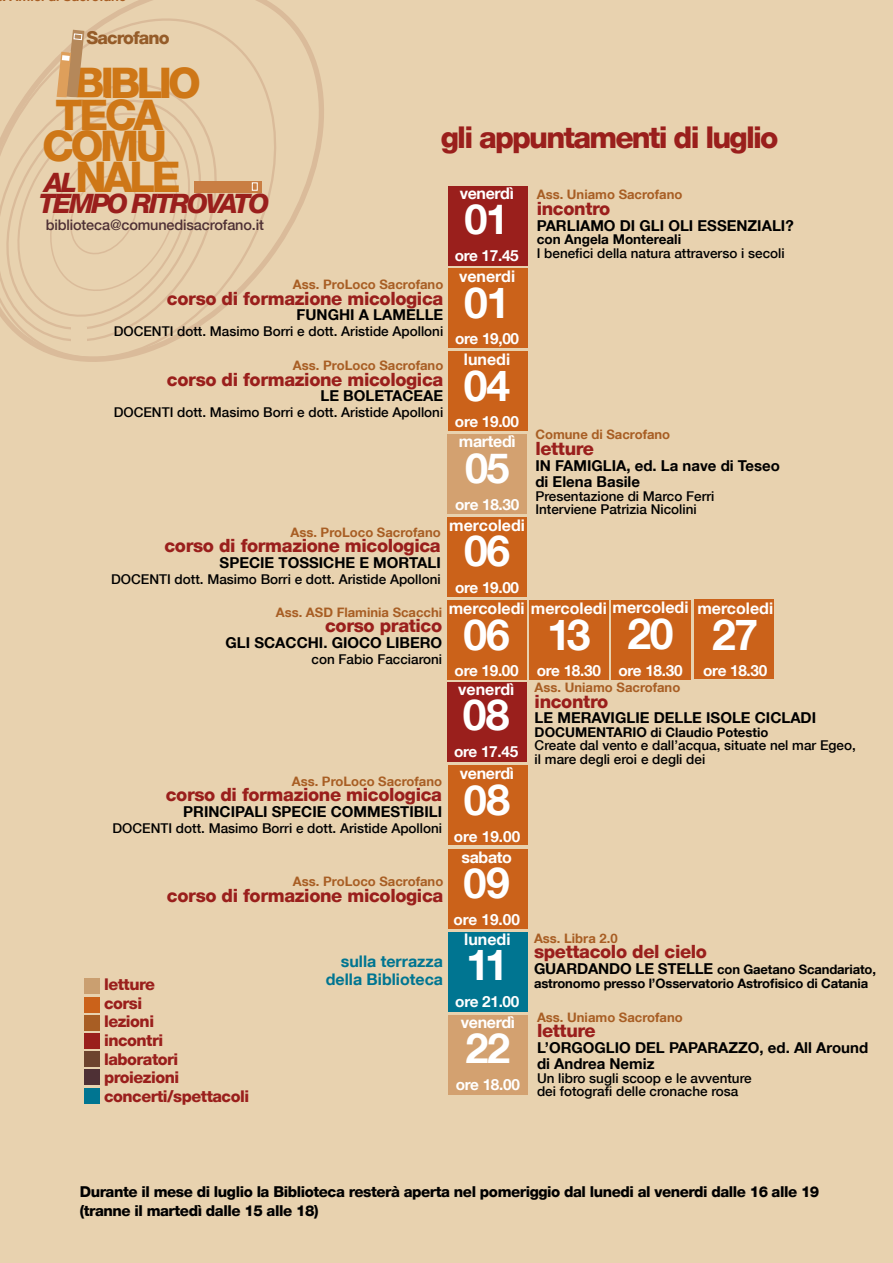
<style>
.page{position:relative;width:893px;height:1263px;background:#e8d2af}
.page>*{position:absolute;margin:0;border:0;box-sizing:border-box;transform-origin:0 0}
.t1{font:700 42.75px "Helvetica Neue LT Com";letter-spacing:-.03em;color:#fff}
.t2{font:800 42.15px "Helvetica Neue LT Com";letter-spacing:-.08em;color:#ce7717}
.t3{font:700 41.55px "Helvetica Neue LT Com";color:#fff}
.t4{font:800 30px "Helvetica Neue LT Com";letter-spacing:-.06em;color:#9a1f1c}
.t5{font:italic 800 26.7px/20.7px "Helvetica Neue LT Com";letter-spacing:-.08em;color:#9a1f1c}
.t6{font:800 18.3px "Helvetica Neue LT Com";letter-spacing:-.02em;color:#9a1f1c}
.t7{font:800 17.85px "Helvetica Neue LT Com";letter-spacing:-.05em;color:#955c29}
.t8{font:800 16.2px/18.6px "Helvetica Neue LT Com";letter-spacing:-.03em;color:#9a1f1c}
.t9{font:700 16.05px "Helvetica Neue LT Com";color:#fff}
.t10{font:700 16.05px "Helvetica Neue LT Com";letter-spacing:-.02em;color:#fff}
.t11{font:700 16.05px/17.9px "Helvetica Neue LT Com";color:#007591;text-align:right}
.t12{font:700 15.3px "Helvetica Neue LT Com";letter-spacing:-.02em;color:#fff}
.t13{font:700 15px/15.9px "Helvetica Neue LT Com";color:#000}
.t14{font:800 15px/18.6px "Helvetica Neue LT Com";letter-spacing:-.03em;color:#000}
.t15{font:500 14.55px "Helvetica Neue LT Com";letter-spacing:-.01em;color:#4e3035}
.t16{font:500 13.5px/13.5px "Helvetica Neue LT Com";color:#000}
.t17{font:700 13.5px "Helvetica Neue LT Com";color:#000}
.t18{font:700 13.05px "Helvetica Neue LT Com";color:#a85e24}
.t19{font:700 13.05px/13.5px "Helvetica Neue LT Com";letter-spacing:-.01em;color:#000}
.s1{font-size:42.75px}
.s2{font-size:13.5px}
.s3{font-size:15px}
</style>
<div class="page">
<div style="left:0;top:0;width:342px;height:393px;background:#e8d2af"></div>
<svg style="left:0;top:0;width:297px;height:381px;background:#e6cfac"></svg>
<svg style="left:41px;top:129px;width:146px;height:171px;background:#e6d0ad"></svg>
<svg style="left:57px;top:30px;width:27px;height:67px;background:#d1a97c"></svg>
<hr style="left:42px;top:97px;width:63px;height:2px;background:#e8d2af">
<div style="left:194px;top:181px;width:67px;height:11px;background:#c97e43"></div>
<svg style="left:252px;top:182px;width:6px;height:9px"></svg>
<div style="left:71px;top:327px;width:16px;height:16px;background:#e8d2af"></div>
<div style="left:84px;top:1050px;width:15px;height:16px;background:#6d432e"></div>
<div style="left:84px;top:997px;width:15px;height:16px;background:#cb621a"></div>
<div style="left:84px;top:1033px;width:15px;height:16px;background:#9a1f1c"></div>
<div style="left:84px;top:978px;width:15px;height:16px;background:#ca9f70"></div>
<div style="left:84px;top:1015px;width:15px;height:16px;background:#a85e24"></div>
<div style="left:84px;top:1069px;width:15px;height:16px;background:#4e3035"></div>
<div style="left:84px;top:1088px;width:15px;height:15px;background:#007591"></div>
<div style="left:448px;top:1015px;width:80px;height:79px;background:#d3a170"></div>
<div style="left:448px;top:269px;width:80px;height:79px;background:#cb621a"></div>
<div style="left:447px;top:682px;width:80px;height:80px;background:#9a1f1c"></div>
<div style="left:448px;top:765px;width:79px;height:80px;background:#cb621a"></div>
<div style="left:448px;top:352px;width:80px;height:79px;background:#cb621a"></div>
<div style="left:447px;top:517px;width:80px;height:80px;background:#cb621a"></div>
<div style="left:448px;top:849px;width:79px;height:79px;background:#cb621a"></div>
<div style="left:449px;top:932px;width:79px;height:79px;background:#007591"></div>
<div style="left:448px;top:186px;width:80px;height:80px;background:#9a1f1c"></div>
<div style="left:447px;top:600px;width:79px;height:80px;background:#cb621a"></div>
<div style="left:529px;top:600px;width:79px;height:80px;background:#cb621a"></div>
<div style="left:612px;top:600px;width:79px;height:80px;background:#cb621a"></div>
<div style="left:694px;top:599px;width:80px;height:80px;background:#cb621a"></div>
<div style="left:448px;top:435px;width:79px;height:79px;background:#d3a170"></div>
<p class="t18" style="left:2px;top:-12px;width:5px">.</p>
<h3 class="t7" style="left:87px;top:27px;width:85px">Sacrofano</h3>
<h2 class="t2" style="left:74px;top:58px;width:128px">BIBLIO</h2>
<h2 class="t2" style="left:56px;top:89px;width:109px">TECA</h2>
<h2 class="t2" style="left:42px;top:121px;width:126px">COMU</h2>
<h2 class="t2" style="left:75px;top:152px;width:107px">NALE</h2>
<h3 class="t5" style="left:39px;top:172px;width:232px">AL<br>TEMPO RITROVATO</h3>
<p class="t15" style="left:46px;top:216px;width:220px">biblioteca@comunedisacrofano.it</p>
<h3 class="t4" style="left:441px;top:120px;width:339px">gli appuntamenti di luglio</h3>
<p class="t10" style="left:460px;top:183px;width:56px">venerdì</p>
<h3 class="t3" style="left:464px;top:193px;width:46px">01</h3>
<p class="t12" style="left:455px;top:246px;width:66px">ore 17.45</p>
<p class="t18" style="left:537px;top:186px;width:147px">Ass. Uniamo Sacrofano</p>
<h3 class="t6" style="left:537px;top:197px;width:75px">incontro</h3>
<p class="t13" style="left:537px;top:217px;width:258px">PARLIAMO DI GLI OLI ESSENZIALI?</p>
<p class="t17" style="left:537px;top:231px;width:146px">con Angela Montereali</p>
<p class="t16" style="left:537px;top:246px;width:249px">I benefici della natura attraverso i secoli</p>
<p class="t18" style="left:293px;top:276px;width:152px">Ass. ProLoco Sacrofano</p>
<h3 class="t6" style="left:167px;top:287px;width:278px">corso di formazione micologica</h3>
<p class="t13" style="left:297px;top:307px;width:148px">FUNGHI A LAMELLE</p>
<p class="t16" style="left:114px;top:324px;width:331px">DOCENTI dott. Masimo Borri e dott. Aristide Apolloni</p>
<p class="t18" style="left:293px;top:357px;width:152px">Ass. ProLoco Sacrofano</p>
<h3 class="t6" style="left:167px;top:368px;width:278px">corso di formazione micologica</h3>
<p class="t13" style="left:320px;top:388px;width:124px">LE BOLETACEAE</p>
<p class="t16" style="left:114px;top:405px;width:331px">DOCENTI dott. Masimo Borri e dott. Aristide Apolloni</p>
<p class="t9" style="left:459px;top:266px;width:58px">venerdi</p>
<h1 class="t1" style="left:464px;top:275px;width:48px">01</h1>
<p class="t12" style="left:455px;top:329px;width:66px">ore 19,00</p>
<p class="t9" style="left:464px;top:349px;width:48px">lunedi</p>
<h1 class="t1" style="left:464px;top:358px;width:48px">04</h1>
<p class="t12" style="left:455px;top:412px;width:66px">ore 19.00</p>
<p class="t10" style="left:459px;top:431px;width:58px">martedì</p>
<h3 class="t3" style="left:465px;top:442px;width:46px">05</h3>
<p class="t12" style="left:455px;top:494px;width:66px">ore 18.30</p>
<p class="t18" style="left:290px;top:524px;width:152px">Ass. ProLoco Sacrofano</p>
<h3 class="t6" style="left:164px;top:535px;width:278px">corso di formazione micologica</h3>
<p class="t13" style="left:220px;top:554px;width:223px">SPECIE TOSSICHE E MORTALI</p>
<p class="t16" style="left:111px;top:572px;width:331px">DOCENTI dott. Masimo Borri e dott. Aristide Apolloni</p>
<p class="t9" style="left:449px;top:515px;width:77px">mercoledi</p>
<h1 class="t1" style="left:464px;top:524px;width:48px">06</h1>
<p class="t12" style="left:455px;top:578px;width:66px">ore 19.00</p>
<p class="t18" style="left:535px;top:426px;width:136px">Comune di Sacrofano</p>
<h3 class="t6" style="left:535px;top:438px;width:60px">letture</h3>
<p class="t13" style="left:535px;top:457px;width:246px">IN FAMIGLIA, ed. La nave di Teseo di Elena Basile</p>
<p class="t16" style="left:535px;top:489px;width:181px">Presentazione di Marco Ferri<br>Interviene Patrizia Nicolini</p>
<p class="t18" style="left:276px;top:604px;width:168px">Ass. ASD Flaminia Scacchi</p>
<h3 class="t6" style="left:325px;top:615px;width:119px">corso pratico</h3>
<p class="t13" style="left:226px;top:634px;width:218px">GLI SCACCHI. GIOCO LIBERO</p>
<p class="t16" style="left:312px;top:652px;width:132px">con Fabio Facciaroni</p>
<p class="t18" style="left:292px;top:773px;width:152px">Ass. ProLoco Sacrofano</p>
<h3 class="t6" style="left:166px;top:784px;width:278px">corso di formazione micologica</h3>
<p class="t13" style="left:183px;top:803px;width:260px">PRINCIPALI SPECIE COMMESTIBILI</p>
<p class="t16" style="left:112px;top:821px;width:331px">DOCENTI dott. Masimo Borri e dott. Aristide Apolloni</p>
<p class="t9" style="left:449px;top:598px;width:241px">mercoledi mercoledi mercoledi</p>
<h1 class="t1" style="left:547px;top:607px;width:45px">13</h1>
<p class="t12" style="left:537px;top:661px;width:66px">ore 18.30</p>
<h1 class="t1" style="left:627px;top:607px;width:48px">20</h1>
<p class="t12" style="left:618px;top:660px;width:66px">ore 18.30</p>
<h1 class="t1" style="left:464px;top:607px;width:48px">06</h1>
<p class="t12" style="left:455px;top:661px;width:66px">ore 19.00</p>
<p class="t9" style="left:697px;top:598px;width:77px">mercoledi</p>
<h1 class="t1" style="left:712px;top:607px;width:48px">27</h1>
<p class="t12" style="left:703px;top:661px;width:66px">ore 18.30</p>
<p class="t9" style="left:458px;top:679px;width:58px">venerdì</p>
<h1 class="t1" style="left:463px;top:688px;width:48px">08</h1>
<p class="t12" style="left:454px;top:742px;width:66px">ore 17.45</p>
<p class="t10" style="left:460px;top:763px;width:56px">venerdì</p>
<h3 class="t3" style="left:464px;top:774px;width:48px">0<span class="s1">8</span></h3>
<p class="t12" style="left:454px;top:826px;width:68px">ore 19.00</p>
<p class="t18" style="left:535px;top:679px;width:147px">Ass. Uniamo Sacrofano</p>
<h3 class="t6" style="left:535px;top:690px;width:75px">incontro</h3>
<p class="t13" style="left:535px;top:710px;width:283px">LE MERAVIGLIE DELLE ISOLE CICLADI</p>
<p class="t19" style="left:535px;top:725px;width:235px"><span class="s2">DOCUMENTARIO</span> di Claudio Potestio</p>
<p class="t16" style="left:535px;top:739px;width:323px">Create dal vento e dall’acqua, situate nel mar Egeo, il mare degli eroi e degli dei</p>
<p class="t18" style="left:293px;top:873px;width:152px">Ass. ProLoco Sacrofano</p>
<h3 class="t6" style="left:167px;top:884px;width:278px">corso di formazione micologica</h3>
<p class="t8" style="left:104px;top:975px;width:147px">letture<br>corsi<br>lezioni<br>incontri<br>laboratori proiezioni concerti/spettacoli</p>
<p class="t11" style="left:326px;top:952px;width:119px">sulla terrazza della Biblioteca</p>
<p class="t9" style="left:461px;top:847px;width:52px">sabato</p>
<h3 class="t3" style="left:463px;top:857px;width:48px">0<span class="s1">9</span></h3>
<p class="t12" style="left:453px;top:910px;width:68px">ore 19.00</p>
<p class="t9" style="left:464px;top:929px;width:48px">lunedi</p>
<h1 class="t1" style="left:466px;top:938px;width:44px">11</h1>
<p class="t12" style="left:455px;top:992px;width:66px">ore 21.00</p>
<p class="t10" style="left:461px;top:1012px;width:56px">venerdì</p>
<h3 class="t3" style="left:466px;top:1022px;width:46px">22</h3>
<p class="t12" style="left:456px;top:1075px;width:66px">ore 18.00</p>
<p class="t18" style="left:534px;top:930px;width:85px">Ass. Libra 2.0</p>
<h3 class="t6" style="left:534px;top:941px;width:175px">spettacolo del cielo</h3>
<p class="t19" style="left:534px;top:962px;width:344px"><span class="s3">GUARDANDO LE STELLE</span> con Gaetano Scandariato, astronomo presso l’Osservatorio Astrofisico di Catania</p>
<p class="t18" style="left:537px;top:1008px;width:147px">Ass. Uniamo Sacrofano</p>
<h3 class="t6" style="left:537px;top:1020px;width:60px">letture</h3>
<p class="t13" style="left:537px;top:1040px;width:333px">L’ORGOGLIO DEL PAPARAZZO, ed. All Around di Andrea Nemiz</p>
<p class="t16" style="left:537px;top:1071px;width:216px">Un libro sugli scoop e le avventure dei fotografi delle cronache rosa</p>
<p class="t14" style="left:80px;top:1182px;width:741px">Durante il mese di luglio la Biblioteca resterà aperta nel pomeriggio dal lunedi al venerdi dalle 16 alle 19 (tranne il martedì dalle 15 alle 18)</p>
</div>
